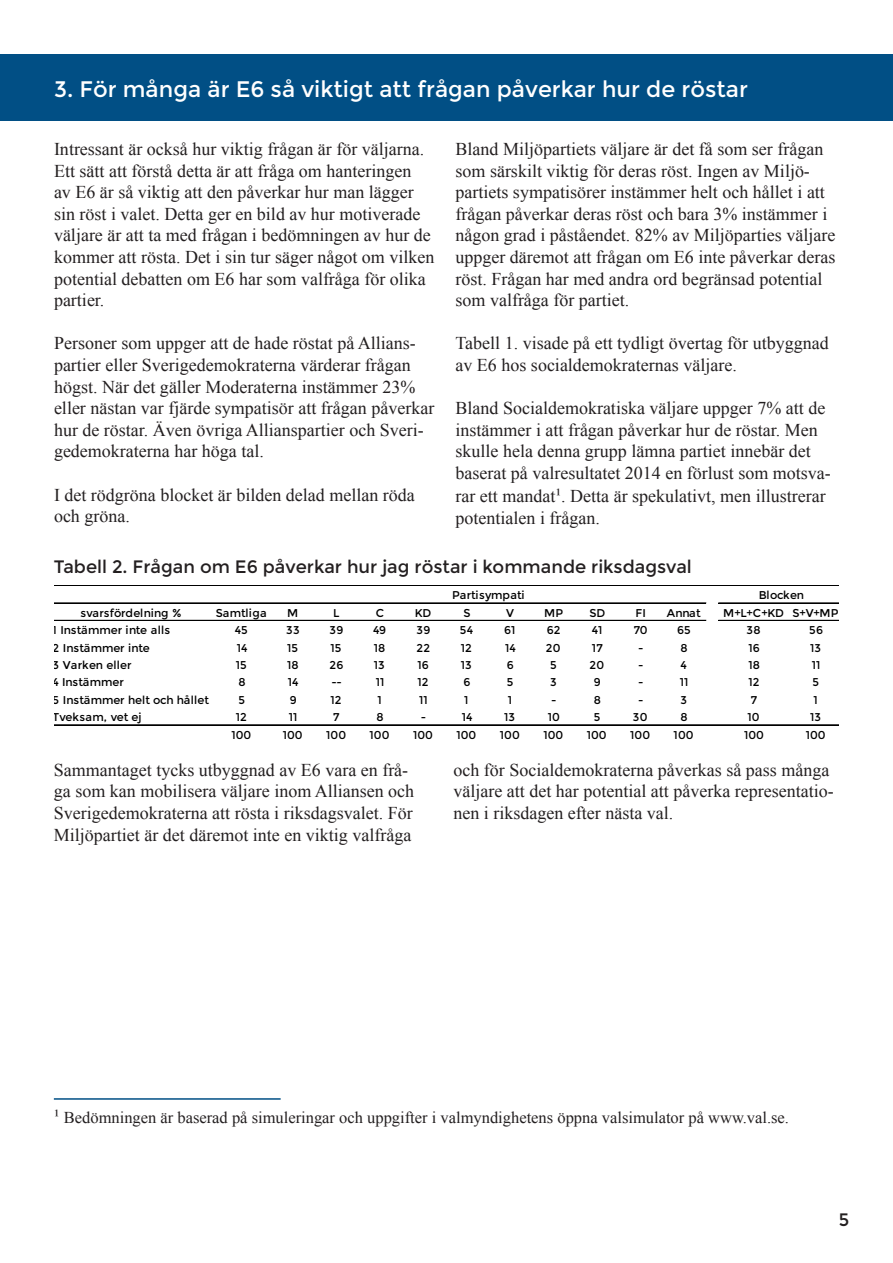
<style>
.page{position:relative;width:893px;height:1263px;background:#fff}
.page>*{position:absolute;margin:0;border:0;box-sizing:border-box;transform-origin:0 0}
.t1{font:22.5px "Montserrat";color:#fff}
.t2{font:18px/21.6px "Times New Roman";color:#231f20}
.t3{font:18px "Montserrat";color:#231f20}
.t4{font:16.5px "Times New Roman";color:#231f20}
.t5{font:11.25px "Montserrat";letter-spacing:.005em;color:#000}
.t6{font:11.25px "Montserrat";letter-spacing:-.015em;color:#000}
.t7{font:11.25px "Montserrat";letter-spacing:.03em;color:#000}
.s1{font-size:19.5px}
</style>
<div class="page">
<div style="left:0;top:54px;width:893px;height:67px;background:#014f85"></div>
<hr style="left:54px;top:585px;width:785px;height:1px;background:#000">
<hr style="left:54px;top:603px;width:652px;height:1px;background:#000">
<hr style="left:719px;top:603px;width:120px;height:1px;background:#000">
<hr style="left:54px;top:620px;width:652px;height:1px;background:#000">
<hr style="left:719px;top:620px;width:120px;height:1px;background:#000">
<hr style="left:54px;top:724px;width:785px;height:1px;background:#000">
<hr style="left:54px;top:725px;width:785px;height:1px;background:#000">
<hr style="left:54px;top:1098px;width:227px;height:2px;background:#014f85">
<p class="t1" style="left:54px;top:76px;width:695px">3. För många är E6 så viktigt att frågan påverkar hur de röstar</p>
<p class="t2" style="left:54px;top:138px;width:382px">Intressant är också hur viktig frågan är för väljarna.<br>Ett sätt att förstå detta är att fråga om hanteringen<br>av E6 är så viktig att den påverkar hur man lägger sin röst i valet. Detta ger en bild av hur motiverade väljare är att ta med frågan i bedömningen av hur de kommer att rösta. Det i sin tur säger något om vilken potential debatten om E6 har som valfråga för olika partier.</p>
<p class="t2" style="left:54px;top:332px;width:382px">Personer som uppger att de hade röstat på Allians&shy;partier eller Sverigedemokraterna värderar frågan högst. När det gäller Moderaterna instämmer 23% eller nästan var fjärde sympatisör att frågan påverkar hur de röstar. Även övriga Allianspartier och Sveri&shy;gedemokraterna har höga tal.</p>
<p class="t2" style="left:54px;top:483px;width:362px">I det rödgröna blocket är bilden delad mellan röda och gröna.</p>
<p class="t2" style="left:455px;top:138px;width:381px">Bland Miljöpartiets väljare är det få som ser frågan som särskilt viktig för deras röst. Ingen av Miljö&shy;partiets sympatisörer instämmer helt och hållet i att frågan påverkar deras röst och bara 3% instämmer i någon grad i påståendet. 82% av Miljöparties väljare uppger däremot att frågan om E6 inte påverkar deras röst. Frågan har med andra ord begränsad potential som valfråga för partiet.</p>
<p class="t2" style="left:455px;top:332px;width:375px">Tabell 1. visade på ett tydligt övertag för utbyggnad av E6 hos socialdemokraternas väljare.</p>
<p class="t2" style="left:455px;top:397px;width:377px">Bland Socialdemokratiska väljare uppger 7% att de instämmer i att frågan påverkar hur de röstar. Men skulle hela denna grupp lämna partiet innebär det baserat på valresultatet 2014 en förlust som motsva-</p>
<p class="t2" style="left:455px;top:485px;width:372px">rar ett mandat<span class="s1">¹</span>. Detta är spekulativt, men illustrerar potentialen i frågan.</p>
<p class="t3" style="left:54px;top:556px;width:639px">Tabell 2. Frågan om E6 påverkar hur jag röstar i kommande riksdagsval</p>
<p class="t5" style="left:80px;top:606px;width:102px">svarsfördelning %</p>
<p class="t7" style="left:216px;top:606px;width:52px">Samtliga</p>
<p class="t5" style="left:287px;top:606px;width:13px">M</p>
<p class="t5" style="left:333px;top:606px;width:8px">L</p>
<p class="t5" style="left:376px;top:606px;width:10px">C</p>
<p class="t5" style="left:415px;top:606px;width:18px">KD</p>
<p class="t5" style="left:463px;top:606px;width:9px">S</p>
<p class="t5" style="left:506px;top:606px;width:9px">V</p>
<p class="t5" style="left:544px;top:606px;width:21px">MP</p>
<p class="t5" style="left:589px;top:606px;width:17px">SD</p>
<p class="t5" style="left:635px;top:606px;width:12px">FI</p>
<p class="t5" style="left:667px;top:606px;width:36px">Annat</p>
<p class="t5" style="left:723px;top:606px;width:117px">M+L+C+KD S+V+MP</p>
<p class="t5" style="left:53px;top:624px;width:119px">1 Instämmer inte alls</p>
<p class="t5" style="left:235px;top:624px;width:14px">45</p>
<p class="t5" style="left:286px;top:624px;width:15px">33</p>
<p class="t5" style="left:330px;top:624px;width:15px">39</p>
<p class="t5" style="left:373px;top:624px;width:15px">49</p>
<p class="t5" style="left:416px;top:624px;width:15px">39</p>
<p class="t5" style="left:460px;top:624px;width:15px">54</p>
<p class="t5" style="left:504px;top:624px;width:13px">61</p>
<p class="t5" style="left:547px;top:624px;width:15px">62</p>
<p class="t5" style="left:592px;top:624px;width:12px">41</p>
<p class="t5" style="left:634px;top:624px;width:15px">70</p>
<p class="t5" style="left:677px;top:624px;width:15px">65</p>
<p class="t5" style="left:747px;top:624px;width:16px">38</p>
<p class="t5" style="left:809px;top:624px;width:15px">56</p>
<p class="t6" style="left:53px;top:641px;width:99px">2 Instämmer inte</p>
<p class="t5" style="left:237px;top:641px;width:12px">14</p>
<p class="t5" style="left:287px;top:641px;width:12px">15</p>
<p class="t5" style="left:330px;top:641px;width:12px">15</p>
<p class="t5" style="left:374px;top:641px;width:13px">18</p>
<p class="t5" style="left:416px;top:641px;width:15px">22</p>
<p class="t5" style="left:461px;top:641px;width:12px">12</p>
<p class="t5" style="left:505px;top:641px;width:12px">14</p>
<p class="t5" style="left:546px;top:641px;width:16px">20</p>
<p class="t5" style="left:592px;top:641px;width:12px">17</p>
<p class="t5" style="left:638px;top:641px;width:7px">-</p>
<p class="t5" style="left:681px;top:641px;width:9px">8</p>
<p class="t5" style="left:748px;top:641px;width:13px">16</p>
<p class="t5" style="left:810px;top:641px;width:12px">13</p>
<p class="t5" style="left:53px;top:658px;width:81px">3 Varken eller</p>
<p class="t5" style="left:236px;top:658px;width:12px">15</p>
<p class="t5" style="left:287px;top:658px;width:13px">18</p>
<p class="t5" style="left:330px;top:658px;width:15px">26</p>
<p class="t5" style="left:374px;top:658px;width:12px">13</p>
<p class="t5" style="left:417px;top:658px;width:13px">16</p>
<p class="t5" style="left:461px;top:658px;width:12px">13</p>
<p class="t5" style="left:507px;top:658px;width:9px">6</p>
<p class="t5" style="left:550px;top:658px;width:8px">5</p>
<p class="t5" style="left:589px;top:658px;width:16px">20</p>
<p class="t5" style="left:638px;top:658px;width:7px">-</p>
<p class="t5" style="left:681px;top:658px;width:8px">4</p>
<p class="t5" style="left:748px;top:658px;width:13px">18</p>
<p class="t5" style="left:812px;top:658px;width:10px">11</p>
<p class="t5" style="left:53px;top:676px;width:73px">4 Instämmer</p>
<p class="t5" style="left:238px;top:676px;width:9px">8</p>
<p class="t5" style="left:288px;top:676px;width:12px">14</p>
<p class="t5" style="left:331px;top:676px;width:12px">--</p>
<p class="t5" style="left:376px;top:676px;width:10px">11</p>
<p class="t5" style="left:417px;top:676px;width:12px">12</p>
<p class="t5" style="left:463px;top:676px;width:9px">6</p>
<p class="t5" style="left:507px;top:676px;width:8px">5</p>
<p class="t5" style="left:550px;top:676px;width:8px">3</p>
<p class="t5" style="left:594px;top:676px;width:8px">9</p>
<p class="t5" style="left:638px;top:676px;width:7px">-</p>
<p class="t5" style="left:680px;top:676px;width:10px">11</p>
<p class="t5" style="left:748px;top:676px;width:12px">12</p>
<p class="t5" style="left:813px;top:676px;width:8px">5</p>
<p class="t5" style="left:53px;top:693px;width:158px">5 Instämmer helt och hållet</p>
<p class="t5" style="left:238px;top:693px;width:8px">5</p>
<p class="t5" style="left:290px;top:693px;width:8px">9</p>
<p class="t5" style="left:330px;top:693px;width:12px">12</p>
<p class="t5" style="left:377px;top:693px;width:6px">1</p>
<p class="t5" style="left:419px;top:693px;width:10px">11</p>
<p class="t5" style="left:464px;top:693px;width:6px">1</p>
<p class="t5" style="left:508px;top:693px;width:6px">1</p>
<p class="t5" style="left:551px;top:693px;width:7px">-</p>
<p class="t5" style="left:594px;top:693px;width:9px">8</p>
<p class="t5" style="left:638px;top:693px;width:7px">-</p>
<p class="t5" style="left:681px;top:693px;width:8px">3</p>
<p class="t5" style="left:751px;top:693px;width:8px">7</p>
<p class="t5" style="left:813px;top:693px;width:6px">1</p>
<p class="t5" style="left:53px;top:711px;width:91px">Tveksam, vet ej</p>
<p class="t5" style="left:236px;top:711px;width:12px">12</p>
<p class="t5" style="left:289px;top:711px;width:10px">11</p>
<p class="t5" style="left:333px;top:711px;width:8px">7</p>
<p class="t5" style="left:377px;top:711px;width:9px">8</p>
<p class="t5" style="left:421px;top:711px;width:7px">-</p>
<p class="t5" style="left:462px;top:711px;width:12px">14</p>
<p class="t5" style="left:504px;top:711px;width:12px">13</p>
<p class="t5" style="left:548px;top:711px;width:14px">10</p>
<p class="t5" style="left:594px;top:711px;width:8px">5</p>
<p class="t5" style="left:633px;top:711px;width:16px">30</p>
<p class="t5" style="left:681px;top:711px;width:9px">8</p>
<p class="t5" style="left:747px;top:711px;width:14px">10</p>
<p class="t5" style="left:810px;top:711px;width:12px">13</p>
<p class="t5" style="left:231px;top:728px;width:21px">100</p>
<p class="t5" style="left:283px;top:728px;width:21px">100</p>
<p class="t5" style="left:326px;top:728px;width:21px">100</p>
<p class="t5" style="left:370px;top:728px;width:21px">100</p>
<p class="t5" style="left:413px;top:728px;width:21px">100</p>
<p class="t5" style="left:456px;top:728px;width:21px">100</p>
<p class="t5" style="left:500px;top:728px;width:21px">100</p>
<p class="t5" style="left:543px;top:728px;width:21px">100</p>
<p class="t5" style="left:587px;top:728px;width:21px">100</p>
<p class="t5" style="left:630px;top:728px;width:21px">100</p>
<p class="t5" style="left:674px;top:728px;width:21px">100</p>
<p class="t5" style="left:744px;top:728px;width:21px">100</p>
<p class="t5" style="left:806px;top:728px;width:21px">100</p>
<p class="t5" style="left:452px;top:589px;width:74px">Partisympati</p>
<p class="t5" style="left:759px;top:589px;width:47px">Blocken</p>
<p class="t2" style="left:54px;top:759px;width:362px">Sammantaget tycks utbyggnad av E6 vara en frå&shy;ga som kan mobilisera väljare inom Alliansen och Sverigedemokraterna att rösta i riksdagsvalet. För Miljöpartiet är det däremot inte en viktig valfråga</p>
<p class="t2" style="left:453px;top:759px;width:382px">och för Socialdemokraterna påverkas så pass många väljare att det har potential att påverka representatio&shy;nen i riksdagen efter nästa val.</p>
<p class="t4" style="left:54px;top:1106px;width:737px"><span class="s1">¹</span> Bedömningen är baserad på simuleringar och uppgifter i valmyndighetens öppna valsimulator på www.val.se.</p>
<p class="t3" style="left:839px;top:1209px;width:12px">5</p>
</div>
